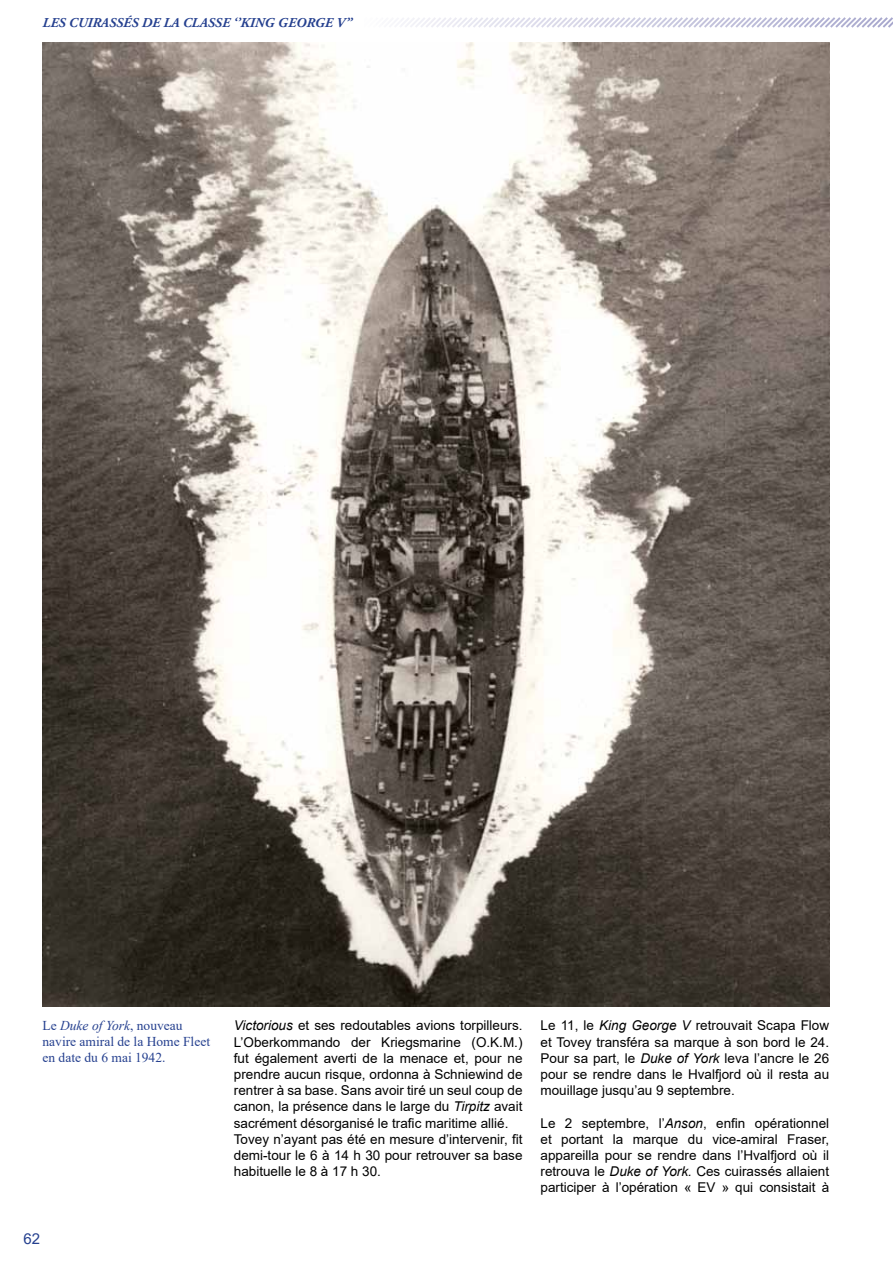
<style>
.page{position:relative;width:893px;height:1263px;background:#fff}
.page>*{position:absolute;margin:0;border:0;box-sizing:border-box;transform-origin:0 0}
.t1{font:15px "Arial";color:#25408f}
.t2{font:13.5px/16.2px "Arial";color:#000;text-align:justify}
.t3{font:13.5px/16.2px "Times New Roman";color:#25408f}
.t4{font:italic 700 13.5px "Adobe Garamond Pro";color:#25408f}
.s1{font-style:italic}
</style>
<div class="page">
<svg style="left:401px;top:17px;width:492px;height:11px"></svg>
<img style="left:43px;top:43px;width:786px;height:963px">
<p class="t4" style="left:43px;top:15px;width:311px">LES CUIRASSÉS DE LA CLASSE ‘’KING GEORGE V’’</p>
<p class="t3" style="left:43px;top:1017px;width:169px">Le <span class="s1">Duke of York</span>, nouveau navire amiral de la Home Fleet en date du 6 mai 1942.</p>
<p class="t1" style="left:24px;top:1228px;width:18px">62</p>
<p class="t2" style="left:234px;top:1017px;width:290px;text-align:left"><span class="s1">Victorious</span> et ses redoutables avions torpilleurs.<br>L’Oberkommando der Kriegsmarine (O.K.M.) fut également averti de la menace et, pour ne prendre aucun risque, ordonna à Schniewind de rentrer à sa base. Sans avoir tiré un seul coup de canon, la présence dans le large du <span class="s1">Tirpitz</span> avait sacrément désorganisé le trafic maritime allié.<br>Tovey n’ayant pas été en mesure d’intervenir, fit demi-tour le 6 à 14 h 30 pour retrouver sa base habituelle le 8 à 17 h 30.</p>
<p class="t2" style="left:540px;top:1017px;width:290px">Le 11, le <span class="s1">King George V</span> retrouvait Scapa Flow et Tovey transféra sa marque à son bord le 24.<br>Pour sa part, le <span class="s1">Duke of York</span> leva l’ancre le 26 pour se rendre dans le Hvalfjord où il resta au mouillage jusqu’au 9 septembre.</p>
<p class="t2" style="left:540px;top:1115px;width:290px">Le 2 septembre, l’<span class="s1">Anson</span>, enfin opérationnel et portant la marque du vice-amiral Fraser, appareilla pour se rendre dans l’Hvalfjord où il retrouva le <span class="s1">Duke of York.</span> Ces cuirassés allaient participer à l’opération « EV » qui consistait à</p>
</div>
